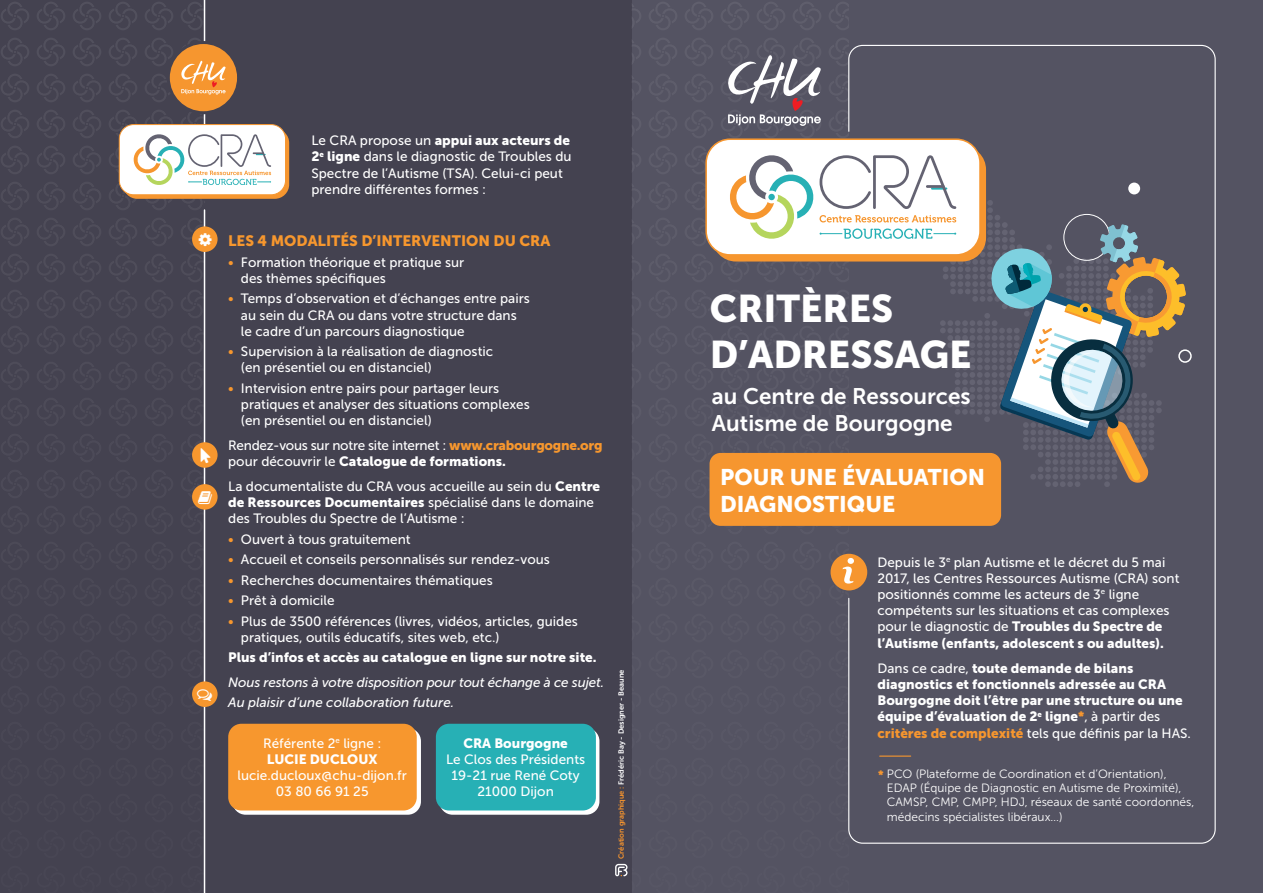
<style>
.page{position:relative;width:1263px;height:893px;background:#fff}
.page>*{position:absolute;margin:0;border:0;box-sizing:border-box;transform-origin:0 0}
.t1{font:38.4px/46px "Museo Sans 900";color:#fff}
.t2{font:22.5px/27px "Museo Sans 700";color:#fff}
.t3{font:22.5px/27px "Museo Sans 900";color:#fff}
.t4{font:15px "Museo Sans 900";color:#f7972e}
.t5{font:13.5px/16.2px "Museo Sans 500";color:#fff}
.t6{font:13.5px/16.2px "Museo Sans 900";color:#fff}
.t7{font:italic 13.5px/20.4px "Museo Sans 500";letter-spacing:-.01em;color:#fff}
.t8{font:13.5px "Museo Sans 500";letter-spacing:-.02em;color:#fff}
.t9{font:12px/14.4px "Museo Sans 300";color:#fff}
.t10{font:12px "Museo Sans 900";color:#f6962f}
.t11{font:7.5px "Museo Sans 700";color:#fff}
.s1{font-family:"Museo Sans 500"}
.s2{font-family:"Museo Sans 900"}
.s3{color:#f7972e}
.s4{font-family:"Museo Sans 900";color:#f7972e}
.s5{color:#f7952e}
.s6{color:#f6962f}
.s7{font-family:"Museo Sans 900";color:#f6962f}
</style>
<div class="page">
<div style="left:631px;top:0;width:632px;height:893px;background:#545362"></div>
<div style="left:0;top:0;width:632px;height:893px;background:#444250"></div>
<div style="left:631px;top:0;width:218px;height:893px;background:#545362"></div>
<div style="left:830px;top:554px;width:37px;height:36px;background:#f6962f;border-radius:50%"></div>
<svg style="left:842px;top:558px;width:12px;height:26px"></svg>
<div style="left:1178px;top:349px;width:14px;height:14px;border:2px solid #fff;border-radius:50%"></div>
<hr style="left:880px;top:755px;width:31px;height:2px;background:#f6962f">
<svg style="left:728px;top:55px;width:93px;height:71px"></svg>
<hr style="left:204px;top:210px;width:1px;height:683px;background:#fff">
<hr style="left:204px;top:0;width:1px;height:128px;background:#fff">
<div style="left:123px;top:129px;width:166px;height:70px;background:#f6962f;border-radius:14px"></div>
<div style="left:119px;top:125px;width:167px;height:70px;background:#fff;border-radius:14px"></div>
<div style="left:119px;top:124px;width:167px;height:71px;border:1px solid #f6962f;border-radius:14px"></div>
<svg style="left:133px;top:134px;width:138px;height:51px"></svg>
<div style="left:706px;top:139px;width:274px;height:116px;background:#fff;border-radius:24px"></div>
<div style="left:705px;top:138px;width:276px;height:118px;border:2px solid #f6962f;border-radius:24px"></div>
<svg style="left:728px;top:153px;width:458px;height:334px"></svg>
<div style="left:709px;top:453px;width:292px;height:73px;background:#f6962f;border-radius:11px"></div>
<div style="left:168px;top:43px;width:71px;height:70px;background:#f6962f;border-radius:50%"></div>
<div style="left:167px;top:41px;width:73px;height:73px;border:3px solid #444250;border-radius:50%"></div>
<svg style="left:181px;top:61px;width:45px;height:34px"></svg>
<div style="left:192px;top:226px;width:26px;height:26px;background:#f7972e;border-radius:50%"></div>
<div style="left:192px;top:442px;width:26px;height:26px;background:#f7972e;border-radius:50%"></div>
<div style="left:192px;top:484px;width:26px;height:26px;background:#f7972e;border-radius:50%"></div>
<div style="left:192px;top:681px;width:26px;height:26px;background:#f7972e;border-radius:50%"></div>
<svg style="left:232px;top:728px;width:189px;height:87px"></svg>
<div style="left:228px;top:724px;width:189px;height:86px;background:#f7972e;border-radius:13px"></div>
<svg style="left:439px;top:728px;width:160px;height:87px"></svg>
<div style="left:436px;top:724px;width:160px;height:86px;background:#27b0b5;border-radius:13px"></div>
<svg style="left:615px;top:864px;width:12px;height:12px"></svg>
<p class="t6" style="left:311px;top:132px;width:260px"><span class="s1">Le CRA propose un</span> appui aux acteurs de</p>
<p class="t5" style="left:311px;top:149px;width:262px"><span class="s2">2</span><sup>e</sup> <span class="s2">ligne</span> dans le diagnostic de Troubles du<br>Spectre de l’Autisme (TSA). Celui-ci peut prendre différentes formes :</p>
<p class="t4" style="left:228px;top:232px;width:324px">LES 4 MODALITÉS D’INTERVENTION DU CRA</p>
<p class="t5" style="left:241px;top:254px;width:225px;text-indent:-13px"><span class="s3">•</span> Formation théorique et pratique sur des thèmes spécifiques</p>
<p class="t5" style="left:241px;top:291px;width:290px;text-indent:-13px"><span class="s3">•</span> Temps d’observation et d’échanges entre pairs au sein du CRA ou dans votre structure dans le cadre d’un parcours diagnostique</p>
<p class="t5" style="left:241px;top:343px;width:254px;text-indent:-13px"><span class="s3">•</span> Supervision à la réalisation de diagnostic (en présentiel ou en distanciel)</p>
<p class="t5" style="left:241px;top:380px;width:290px;text-indent:-13px"><span class="s3">•</span> Intervision entre pairs pour partager leurs pratiques et analyser des situations complexes (en présentiel ou en distanciel)</p>
<p class="t8" style="left:228px;top:438px;width:376px">Rendez-vous sur notre site internet : <span class="s4">www.crabourgogne.org</span></p>
<p class="t6" style="left:228px;top:453px;width:279px"><span class="s1">pour découvrir le</span> Catalogue de formations.</p>
<p class="t5" style="left:228px;top:478px;width:373px">La documentaliste du CRA vous accueille au sein du <span class="s2">Centre</span></p>
<p class="t6" style="left:228px;top:494px;width:367px">de Ressources Documentaires <span class="s1">spécialisé dans le domaine</span></p>
<p class="t5" style="left:228px;top:510px;width:238px">des Troubles du Spectre de l’Autisme :</p>
<p class="t5" style="left:228px;top:531px;width:184px"><span class="s3">•</span> Ouvert à tous gratuitement</p>
<p class="t5" style="left:228px;top:551px;width:323px"><span class="s3">•</span> Accueil et conseils personnalisés sur rendez-vous</p>
<p class="t5" style="left:228px;top:572px;width:266px"><span class="s3">•</span> Recherches documentaires thématiques</p>
<p class="t5" style="left:228px;top:592px;width:108px"><span class="s3">•</span> Prêt à domicile</p>
<p class="t5" style="left:241px;top:613px;width:338px;text-indent:-13px"><span class="s3">•</span> Plus de 3500 références (livres, vidéos, articles, guides pratiques, outils éducatifs, sites web, etc.)</p>
<p class="t6" style="left:228px;top:649px;width:370px">Plus d’infos et accès au catalogue en ligne sur notre site.</p>
<p class="t7" style="left:228px;top:672px;width:377px">Nous restons à votre disposition pour tout échange à ce sujet.<br>Au plaisir d’une collaboration future.</p>
<p class="t5" style="left:263px;top:735px;width:120px">Référente 2<sup>e</sup> ligne :</p>
<p class="t6" style="left:267px;top:751px;width:112px">LUCIE DUCLOUX</p>
<p class="t5" style="left:238px;top:768px;width:171px;text-align:center">lucie.ducloux@chu-dijon.fr<br>03 80 66 91 25</p>
<p class="t6" style="left:463px;top:735px;width:106px">CRA Bourgogne</p>
<p class="t5" style="left:446px;top:751px;width:141px;text-align:center">Le Clos des Présidents<br>19-21 rue René Coty<br>21000 Dijon</p>
<p class="t11" style="left:617px;top:859px;width:191px;rotate:-90deg"><span class="s5">Création graphique :</span> Frédéric Bay - Designer - Beaune</p>
<h1 class="t1" style="left:710px;top:285px;width:263px">CRITÈRES<br>D’ADRESSAGE</h1>
<h2 class="t2" style="left:712px;top:382px;width:260px">au Centre de Ressources<br>Autisme de Bourgogne</h2>
<h2 class="t3" style="left:720px;top:463px;width:267px">POUR UNE ÉVALUATION<br>DIAGNOSTIQUE</h2>
<p class="t5" style="left:877px;top:554px;width:303px">Depuis le 3<sup>e</sup> plan Autisme et le décret du 5 mai 2017, les Centres Ressources Autisme (CRA) sont positionnés comme les acteurs de 3<sup>e</sup> ligne compétents sur les situations et cas complexes</p>
<p class="t6" style="left:877px;top:618px;width:288px"><span class="s1">pour le diagnostic de</span> Troubles du Spectre de l’Autisme (enfants, adolescent s ou adultes).</p>
<p class="t6" style="left:877px;top:660px;width:307px"><span class="s1">Dans ce cadre,</span> toute demande de bilans diagnostics et fonctionnels adressée au CRA Bourgogne doit l’être par une structure ou une équipe d’évaluation de 2<sup>e</sup> ligne<span class="s6">*</span><span class="s1">, à partir des</span></p>
<p class="t5" style="left:877px;top:725px;width:315px"><span class="s7">critères de complexité</span> tels que définis par la HAS.</p>
<p class="t9" style="left:887px;top:766px;width:309px">PCO (Plateforme de Coordination et d’Orientation), EDAP (Équipe de Diagnostic en Autisme de Proximité), CAMSP, CMP, CMPP, HDJ, réseaux de santé coordonnés, médecins spécialistes libéraux…)</p>
<p class="t10" style="left:878px;top:768px;width:7px">*</p>
</div>
